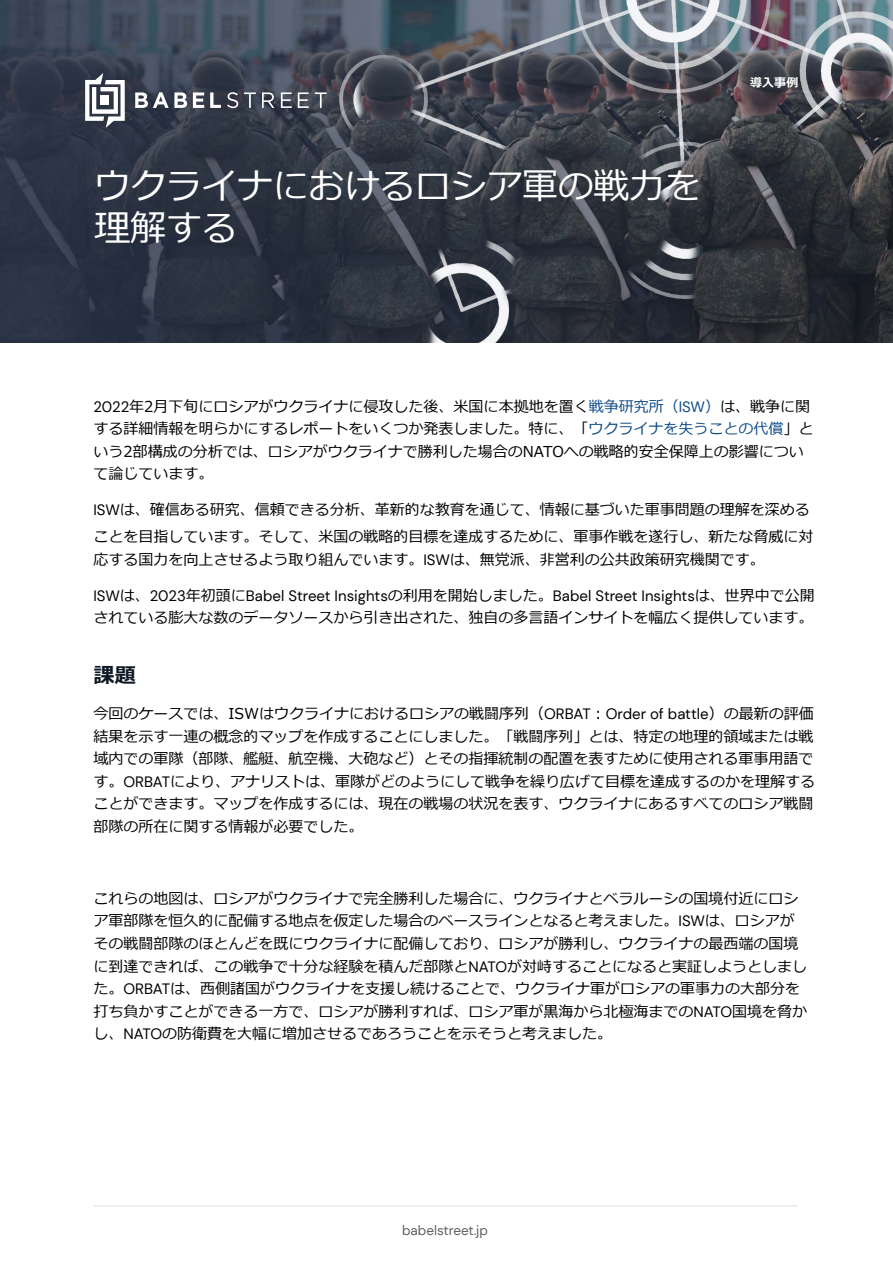
<style>
.page{position:relative;width:893px;height:1263px;background:#fff}
.page>*{position:absolute;margin:0;border:0;box-sizing:border-box;transform-origin:0 0}
.t1{font:36px/42px "Meiryo";letter-spacing:-.01em;color:#fff}
.t2{font:700 21px "Meiryo";color:#0d1925}
.t3{font:15px/22.5px "Meiryo";color:#000}
.t4{font:15px "DM Sans";color:#000}
.t5{font:13.5px "DM Sans";color:#606060}
.t6{font:700 12px "Meiryo";color:#fff}
.s1{font-family:"DM Sans"}
.s2{color:#104c89}
.s3{font-family:"DM Sans";color:#104c89}
.s4{font-family:"Meiryo"}
</style>
<div class="page">
<img style="left:0;top:0;width:893px;height:342px">
<svg style="left:135px;top:92px;width:52px;height:16px"></svg>
<svg style="left:193px;top:92px;width:11px;height:16px"></svg>
<svg style="left:210px;top:92px;width:11px;height:16px"></svg>
<svg style="left:227px;top:92px;width:11px;height:16px"></svg>
<svg style="left:244px;top:92px;width:12px;height:16px"></svg>
<svg style="left:262px;top:92px;width:12px;height:16px"></svg>
<svg style="left:281px;top:92px;width:11px;height:16px"></svg>
<svg style="left:298px;top:92px;width:11px;height:16px"></svg>
<svg style="left:315px;top:92px;width:12px;height:16px"></svg>
<svg style="left:85px;top:73px;width:40px;height:55px"></svg>
<div style="left:101px;top:96px;width:8px;height:9px;background:#fff"></div>
<hr style="left:94px;top:1205px;width:704px;height:1px;background:#e0e0de">
<h1 class="t1" style="left:94px;top:167px;width:608px">ウクライナにおけるロシア軍の戦力を理解する</h1>
<p class="t6" style="left:750px;top:74px;width:50px">導入事例</p>
<p class="t3" style="left:93px;top:396px;width:721px"><span class="s1">2022</span>年2月下旬にロシアがウクライナに侵攻した後、米国に本拠地を置く<span class="s2">戦争研究所（</span><span class="s3">ISW</span><span class="s2">）</span>は、戦争に関する詳細情報を明らかにするレポートをいくつか発表しました。特に、「<span class="s2">ウクライナを失うことの代償</span>」という2部構成の分析では、ロシアがウクライナで勝利した場合のNATOへの戦略的安全保障上の影響について論じています。</p>
<p class="t3" style="left:93px;top:497px;width:721px;line-height:27px"><span class="s1">ISW</span>は、確信ある研究、信頼できる分析、革新的な教育を通じて、情報に基づいた軍事問題の理解を深めることを目指しています。そして、米国の戦略的目標を達成するために、軍事作戦を遂行し、新たな脅威に対</p>
<p class="t3" style="left:93px;top:549px;width:673px">応する国力を向上させるよう取り組んでいます。<span class="s1">ISW</span>は、無党派、非営利の公共政策研究機関です。</p>
<p class="t4" style="left:93px;top:586px;width:723px">ISW<span class="s4">は、</span>2023<span class="s4">年初頭に</span>Babel Street Insights<span class="s4">の利用を開始しました。</span>Babel Street Insights<span class="s4">は、世界中で公開</span></p>
<p class="t3" style="left:93px;top:607px;width:721px">されている膨大な数のデータソースから引き出された、独自の多言語インサイトを幅広く提供しています。</p>
<h2 class="t2" style="left:93px;top:661px;width:44px">課題</h2>
<p class="t3" style="left:93px;top:703px;width:723px;text-align:justify">今回のケースでは、ISWはウクライナにおけるロシアの戦闘序列（<span class="s1">ORBAT</span>：<span class="s1">Order of battle</span>）の最新の評価結果を示す一連の概念的マップを作成することにしました。「戦闘序列」とは、特定の地理的領域または戦域内での軍隊（部隊、艦艇、航空機、大砲など）とその指揮統制の配置を表すために使用される軍事用語です。<span class="s1">ORBAT</span>により、アナリストは、軍隊がどのようにして戦争を繰り広げて目標を達成するのかを理解することができます。マップを作成するには、現在の戦場の状況を表す、ウクライナにあるすべてのロシア戦闘部隊の所在に関する情報が必要でした。</p>
<p class="t3" style="left:93px;top:888px;width:715px">これらの地図は、ロシアがウクライナで完全勝利した場合に、ウクライナとベラルーシの国境付近にロシア軍部隊を恒久的に配備する地点を仮定した場合のベースラインとなると考えました。<span class="s1">ISW</span>は、ロシアがその戦闘部隊のほとんどを既にウクライナに配備しており、ロシアが勝利し、ウクライナの最西端の国境に到達できれば、この戦争で十分な経験を積んだ部隊と<span class="s1">NATO</span>が対峙することになると実証しようとしました。<span class="s1">ORBAT</span>は、西側諸国がウクライナを支援し続けることで、ウクライナ軍がロシアの軍事力の大部分を打ち負かすことができる一方で、ロシアが勝利すれば、ロシア軍が黒海から北極海までの<span class="s1">NATO</span>国境を脅かし、<span class="s1">NATO</span>の防衛費を大幅に増加させるであろうことを示そうと考えました。</p>
<p class="t5" style="left:402px;top:1222px;width:87px">babelstreet.jp</p>
</div>
